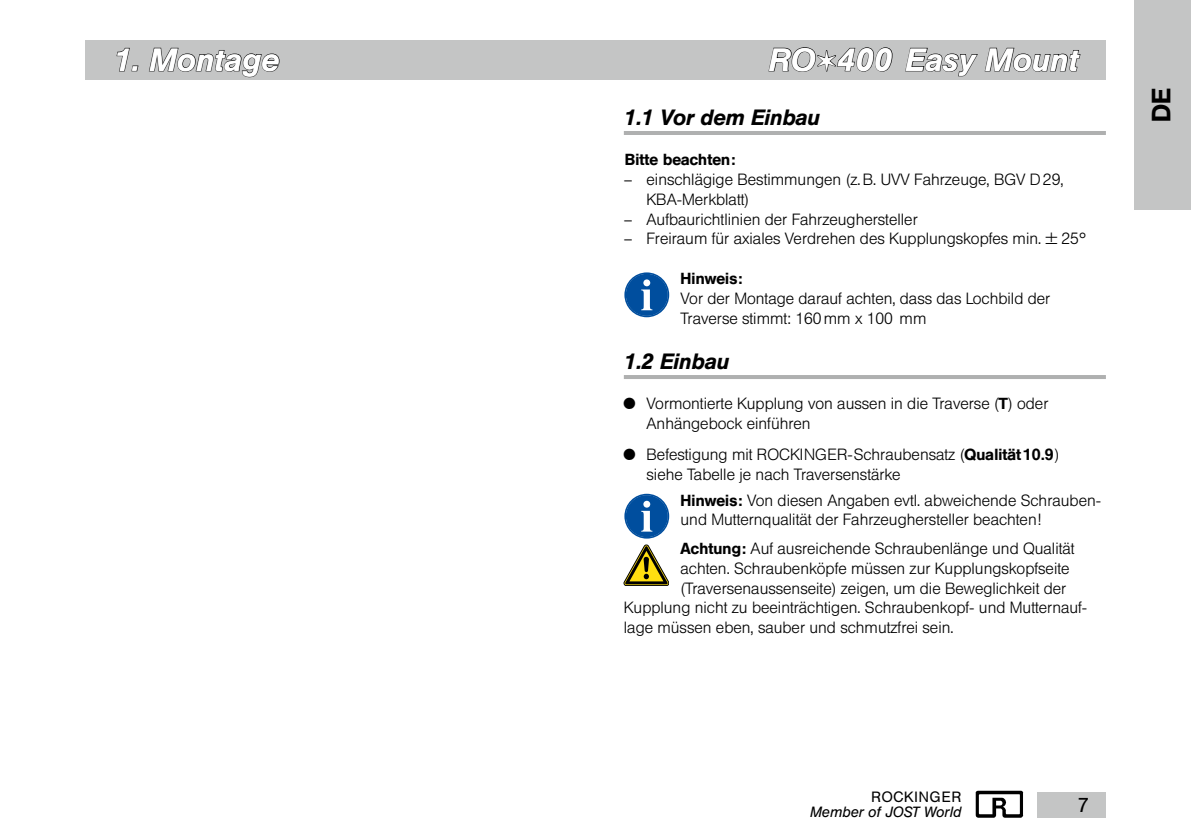
<style>
.page{position:relative;width:1191px;height:840px;background:#fff}
.page>*{position:absolute;margin:0;border:0;box-sizing:border-box;transform-origin:0 0}
.t1{font:italic 500 32px "HE10";letter-spacing:.025em;color:#fff}
.t2{font:500 26.4px "HE10";color:#000}
.t3{font:italic 500 22px "HE10";letter-spacing:.015em;color:#000}
.t4{font:20px "HE10";color:#000}
.t5{font:300 16px/19.8px "HE10";letter-spacing:.015em;color:#000}
.t6{font:500 16px "HE10";letter-spacing:.015em;color:#000}
.t7{font:italic 14.8px "HE10";letter-spacing:.015em;color:#000}
.t8{font:14.8px "HE10";letter-spacing:.05em;color:#000}
.s1{font-family:"ZA15 No 100";font-weight:400;font-style:normal;font-size:24px}
.s2{font-family:"AK11 Figures Mathematic";font-weight:400}
.s3{font-weight:500}
</style>
<div class="page">
<div style="left:1037px;top:791px;width:69px;height:25px;background:#c4c5c5"></div>
<img style="left:975px;top:790px;width:49px;height:27px">
<div style="left:1134px;top:0;width:57px;height:210px;background:#c4c5c5"></div>
<hr style="left:624px;top:131px;width:482px;height:4px;background:#afb0b0">
<hr style="left:624px;top:375px;width:482px;height:4px;background:#afb0b0">
<svg style="left:624px;top:272px;width:45px;height:45px"></svg>
<svg style="left:624px;top:493px;width:45px;height:45px"></svg>
<svg style="left:624px;top:544px;width:45px;height:41px"></svg>
<div style="left:85px;top:40px;width:1021px;height:39px;background:#c4c5c5"></div>
<svg style="left:116px;top:47px;width:23px;height:25px"></svg>
<svg style="left:148px;top:47px;width:132px;height:33px"></svg>
<svg style="left:768px;top:47px;width:125px;height:33px"></svg>
<svg style="left:904px;top:47px;width:74px;height:33px"></svg>
<svg style="left:984px;top:47px;width:97px;height:33px"></svg>
<h1 class="t1" style="left:113px;top:41px;width:167px">1. Montage</h1>
<h1 class="t1" style="left:768px;top:41px;width:311px">RO<span class="s1">i</span>400 Easy Mount</h1>
<h3 class="t3" style="left:624px;top:105px;width:197px">1.1 Vor dem Einbau</h3>
<p class="t6" style="left:625px;top:150px;width:112px">Bitte beachten:</p>
<p class="t5" style="left:646px;top:169px;width:418px;text-indent:-23px">– einschlägige Bestimmungen (z.B. UVV Fahrzeuge, BGV D29,<br>KBA-Merkblatt)</p>
<p class="t5" style="left:624px;top:209px;width:295px">– Aufbaurichtlinien der Fahrzeughersteller</p>
<p class="t5" style="left:624px;top:229px;width:463px">– Freiraum für axiales Verdrehen des Kupplungskopfes min. <span class="s2">E</span> 25<span class="s2">H</span></p>
<p class="t6" style="left:680px;top:269px;width:63px">Hinweis:</p>
<p class="t5" style="left:680px;top:288px;width:371px">Vor der Montage darauf achten, dass das Lochbild der<br>Traverse stimmt: 160 mm x 100 mm</p>
<h3 class="t3" style="left:624px;top:349px;width:106px">1.2 Einbau</h3>
<p class="t5" style="left:646px;top:393px;width:403px;text-indent:-23px"><span class="s2">X</span> Vormontierte Kupplung von aussen in die Traverse (<span class="s3">T</span>) oder<br>Anhängebock einführen</p>
<p class="t5" style="left:646px;top:444px;width:414px;text-indent:-23px"><span class="s2">X</span> Befestigung mit ROCKINGER-Schraubensatz (<span class="s3">Qualität 10.9</span> ) siehe Tabelle je nach Traversenstärke</p>
<p class="t5" style="left:680px;top:490px;width:422px"><span class="s3">Hinweis:</span> Von diesen Angaben evtl. abweichende Schrauben&shy;und Mutternqualität der Fahrzeughersteller beachten!</p>
<p class="t5" style="left:680px;top:538px;width:395px"><span class="s3">Achtung:</span> Auf ausreichende Schraubenlänge und Qualität</p>
<p class="t5" style="left:680px;top:558px;width:390px">achten. Schraubenköpfe müssen zur Kupplungskopfseite</p>
<p class="t5" style="left:680px;top:577px;width:387px">(Traversenaussenseite) zeigen, um die Beweglichkeit der</p>
<p class="t5" style="left:624px;top:597px;width:464px">Kupplung nicht zu beeinträchtigen. Schraubenkopf- und Mutternauf-</p>
<p class="t5" style="left:624px;top:617px;width:331px">lage müssen eben, sauber und schmutzfrei sein.</p>
<h2 class="t2" style="left:1145px;top:122px;width:35px;rotate:-90deg">DE</h2>
<p class="t8" style="left:871px;top:788px;width:91px">ROCKINGER</p>
<p class="t7" style="left:810px;top:803px;width:153px">Member of JOST World</p>
<p class="t4" style="left:1077px;top:792px;width:13px">7</p>
</div>
